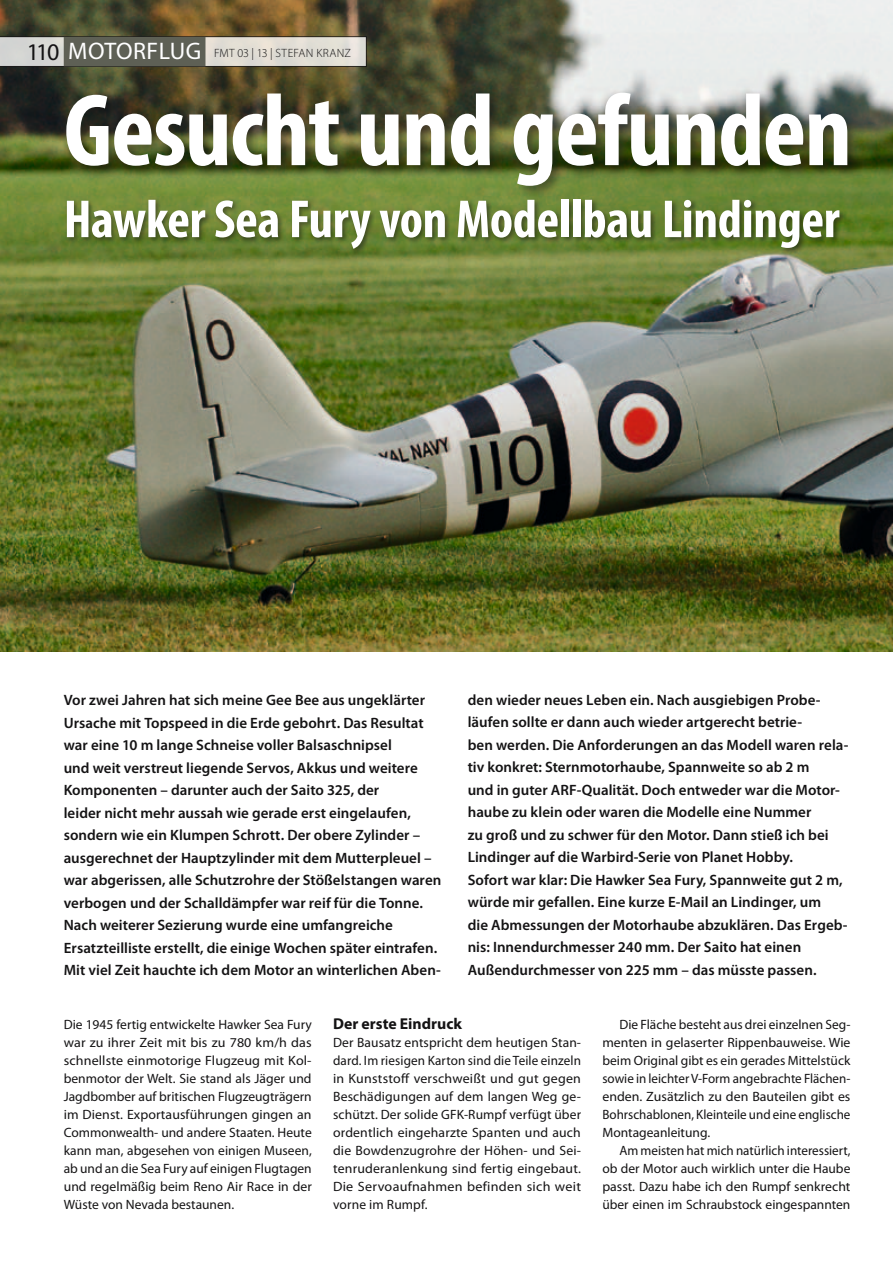
<style>
.page{position:relative;width:893px;height:1263px;background:#fff}
.page>*{position:absolute;margin:0;border:0;box-sizing:border-box;transform-origin:0 0}
.t1{font:700 condensed 103.5px "Myriad Pro";letter-spacing:-.015em;color:#fff}
.t2{font:700 condensed 54px "Myriad Pro";letter-spacing:-.005em;color:#fff}
.t3{font:700 15.75px "Myriad Pro";color:#141314}
.t4{font:600 15px/22.5px "Myriad Pro";color:#141314}
.t5{font:13.5px/18px "Myriad Pro";color:#141314;text-align:justify}
.t6{font:300 12px "Myriad Pro";letter-spacing:.02em;color:#141314}
.s1{font-weight:400;font-size:24px}
.s2{font-weight:400;font-size:24px;color:#fff}
</style>
<div class="page">
<img style="left:0;top:0;width:893px;height:651px">
<svg style="left:0;top:36px;width:367px;height:31px;background:#c9c7c0"></svg>
<div style="left:64px;top:37px;width:141px;height:29px;background:#5e6055"></div>
<div style="left:61px;top:87px;width:800px;height:112px;background:#141314;opacity:.5"></div>
<div style="left:65px;top:197px;width:781px;height:58px;background:#141314;opacity:.5"></div>
<p class="t6" style="left:27px;top:46px;width:326px"><span class="s1">110</span> <span class="s2">MOTORFLUG</span> FMT 03 | 13 | STEFAN KRANZ</p>
<h1 class="t1" style="left:64px;top:66px;width:790px">Gesucht und gefunden</h1>
<h2 class="t2" style="left:64px;top:185px;width:777px">Hawker Sea Fury von Modellbau Lindinger</h2>
<p class="t4" style="left:64px;top:688px;width:379px">Vor zwei Jahren hat sich meine Gee Bee aus ungeklärter Ursache mit Topspeed in die Erde gebohrt. Das Resultat war eine 10 m lange Schneise voller Balsaschnipsel<br>und weit verstreut liegende Servos, Akkus und weitere Komponenten – darunter auch der Saito 325, der<br>leider nicht mehr aussah wie gerade erst eingelaufen, sondern wie ein Klumpen Schrott. Der obere Zylinder – ausgerechnet der Hauptzylinder mit dem Mutterpleuel – war abgerissen, alle Schutzrohre der Stößelstangen waren verbogen und der Schalldämpfer war reif für die Tonne.<br>Nach weiterer Sezierung wurde eine umfangreiche Ersatzteilliste erstellt, die einige Wochen später eintrafen.<br>Mit viel Zeit hauchte ich dem Motor an winterlichen Aben-</p>
<p class="t4" style="left:468px;top:688px;width:382px">den wieder neues Leben ein. Nach ausgiebigen Probe&shy;läufen sollte er dann auch wieder artgerecht betrie-<br>ben werden. Die Anforderungen an das Modell waren rela&shy;tiv konkret: Sternmotorhaube, Spannweite so ab 2 m<br>und in guter ARF-Qualität. Doch entweder war die Motor&shy;haube zu klein oder waren die Modelle eine Nummer<br>zu groß und zu schwer für den Motor. Dann stieß ich bei Lindinger auf die Warbird-Serie von Planet Hobby.<br>Sofort war klar: Die Hawker Sea Fury, Spannweite gut 2 m, würde mir gefallen. Eine kurze E-Mail an Lindinger, um<br>die Abmessungen der Motorhaube abzuklären. Das Ergeb&shy;nis: Innendurchmesser 240 mm. Der Saito hat einen Außendurchmesser von 225 mm – das müsste passen.</p>
<p class="t5" style="left:64px;top:1015px;width:250px">Die 1945 fertig entwickelte Hawker Sea Fury war zu ihrer Zeit mit bis zu 780 km/h das schnellste einmotorige Flugzeug mit Kol&shy;benmotor der Welt. Sie stand als Jäger und Jagdbomber auf britischen Flugzeugträgern im Dienst. Exportausführungen gingen an Commonwealth- und andere Staaten. Heute kann man, abgesehen von einigen Museen, ab und an die Sea Fury auf einigen Flugtagen und regelmäßig beim Reno Air Race in der Wüste von Nevada bestaunen.</p>
<p class="t3" style="left:333px;top:1014px;width:130px">Der erste Eindruck</p>
<p class="t5" style="left:333px;top:1033px;width:250px">Der Bausatz entspricht dem heutigen Stan&shy;dard. Im riesigen Karton sind die Teile einzeln in Kunststoff verschweißt und gut gegen Beschädigungen auf dem langen Weg ge&shy;schützt. Der solide GFK-Rumpf verfügt über ordentlich eingeharzte Spanten und auch die Bowdenzugrohre der Höhen- und Sei&shy;tenruderanlenkung sind fertig eingebaut.<br>Die Servoaufnahmen befinden sich weit vorne im Rumpf.</p>
<p class="t5" style="left:602px;top:1015px;width:250px;text-indent:17px">Die Fläche besteht aus drei einzelnen Seg&shy;menten in gelaserter Rippenbauweise. Wie beim Original gibt es ein gerades Mittelstück sowie in leichter V-Form angebrachte Flächen&shy;enden. Zusätzlich zu den Bauteilen gibt es Bohrschablonen, Kleinteile und eine englische Montageanleitung.</p>
<p class="t5" style="left:602px;top:1141px;width:250px;text-indent:17px">Am meisten hat mich natürlich interessiert, ob der Motor auch wirklich unter die Haube passt. Dazu habe ich den Rumpf senkrecht über einen im Schraubstock eingespannten</p>
</div>
